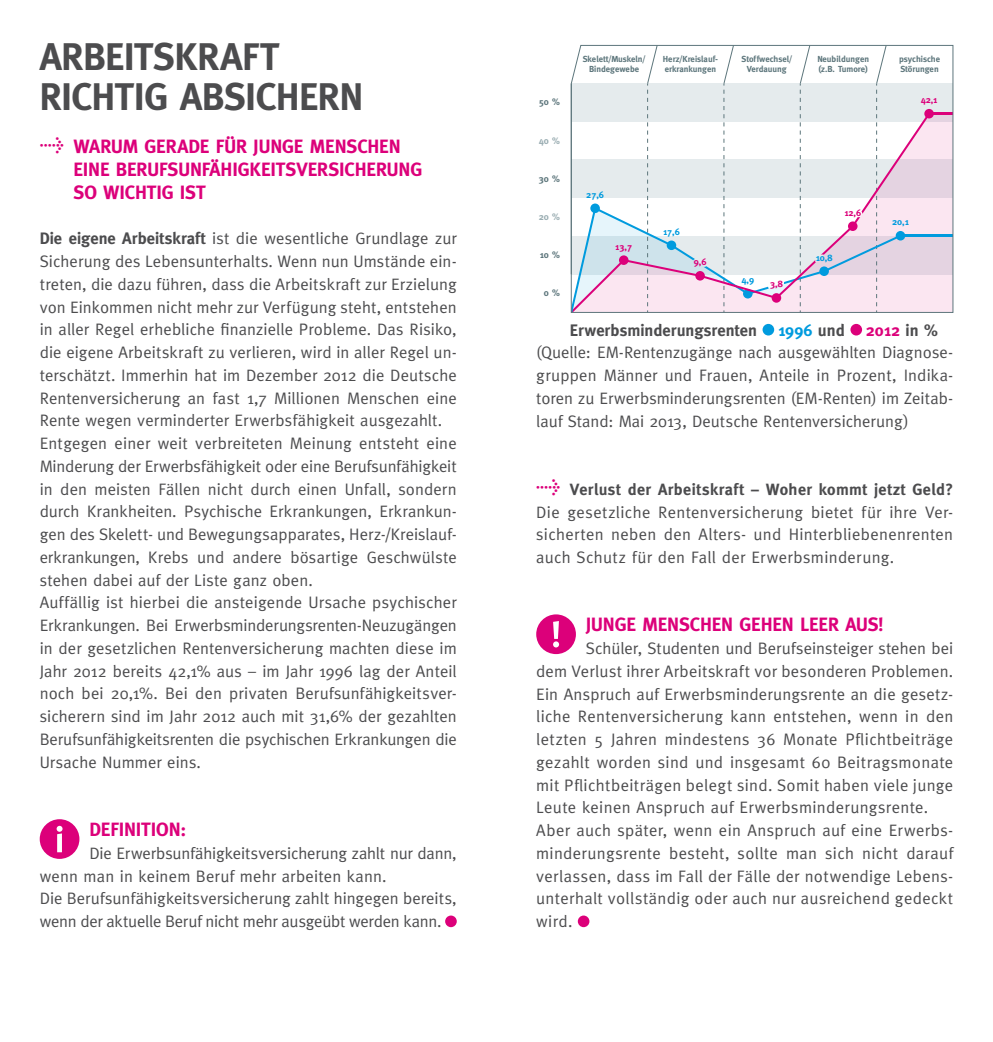
<style>
.page{position:relative;width:993px;height:1042px;background:#fff}
.page>*{position:absolute;margin:0;border:0;box-sizing:border-box;transform-origin:0 0}
.t1{font:700 38.5px/40.2px "Meta";letter-spacing:-.015em;color:#4c4c4e}
.t2{font:700 19.25px/22.8px "Meta";letter-spacing:-.005em;color:#dc007a}
.t3{font:16.62px/22.8px "Meta";letter-spacing:.01em;color:#4c4c4e}
.t4{font:700 16.62px "Meta";color:#4c4c4e}
.t5{font:700 16.62px "Meta";color:#009bde}
.t6{font:700 16.28px "Meta";letter-spacing:.025em;color:#4c4c4e}
.t7{font:700 9.45px "Meta";color:#009bde}
.t8{font:700 9.45px "Meta";color:#dc007a}
.t9{font:700 9.45px "Meta";color:#5d767c}
.t10{font:700 9.45px "Meta";color:#9aadb2}
.t11{font:700 8.75px/10.5px "Meta";color:#5d767c}
.s1{font-family:"Meta Normal Italic Expert";font-weight:400;font-size:28px}
.s2{font-weight:700}
.s3{color:#4c4c4e}
.s4{font-weight:700;color:#dc007a}
.s5{font-family:"Meta Normal Italic Expert";font-weight:400;font-size:28px;color:#dc007a}
</style>
<div class="page">
<div style="left:445px;top:915px;width:11px;height:12px;background:#dc007a;border-radius:50%"></div>
<div style="left:762px;top:324px;width:12px;height:11px;background:#009bde;border-radius:50%"></div>
<div style="left:850px;top:324px;width:11px;height:11px;background:#dc007a;border-radius:50%"></div>
<div style="left:577px;top:915px;width:12px;height:12px;background:#dc007a;border-radius:50%"></div>
<svg style="left:570px;top:45px;width:383px;height:268px"></svg>
<svg style="left:536px;top:614px;width:39px;height:40px"></svg>
<svg style="left:40px;top:819px;width:39px;height:40px"></svg>
<h1 class="t1" style="left:40px;top:36px;width:325px">ARBEITSKRAFT<br>RICHTIG ABSICHERN</h1>
<p class="t2" style="left:73px;top:135px;width:350px;text-indent:-34px"><span class="s1">t</span> WARUM GERADE FÜR JUNGE MENSCHEN<br>EINE BERUFSUNFÄHIGKEITSVERSICHERUNG<br>SO WICHTIG IST</p>
<p class="t3" style="left:40px;top:227px;width:418px"><span class="s2">Die eigene Arbeitskraft</span> ist die wesentliche Grundlage zur Sicherung des Lebensunterhalts. Wenn nun Umstände ein&shy;treten, die dazu führen, dass die Arbeitskraft zur Erzielung von Einkommen nicht mehr zur Verfügung steht, entstehen in aller Regel erhebliche finanzielle Probleme. Das Risiko, die eigene Arbeitskraft zu verlieren, wird in aller Regel un&shy;terschätzt. Immerhin hat im Dezember 2012 die Deutsche Rentenversicherung an fast 1,7 Millionen Menschen eine Rente wegen verminderter Erwerbsfähigkeit ausgezahlt.<br>Entgegen einer weit verbreiteten Meinung entsteht eine Minderung der Erwerbsfähigkeit oder eine Berufsunfähigkeit in den meisten Fällen nicht durch einen Unfall, sondern durch Krankheiten. Psychische Erkrankungen, Erkrankun&shy;gen des Skelett- und Bewegungsapparates, Herz-/Kreislauf&shy;erkrankungen, Krebs und andere bösartige Geschwülste stehen dabei auf der Liste ganz oben.<br>Auffällig ist hierbei die ansteigende Ursache psychischer Erkrankungen. Bei Erwerbsminderungsrenten-Neuzugängen in der gesetzlichen Rentenversicherung machten diese im Jahr 2012 bereits 42,1% aus – im Jahr 1996 lag der Anteil noch bei 20,1%. Bei den privaten Berufsunfähigkeitsver&shy;sicherern sind im Jahr 2012 auch mit 31,6% der gezahlten Berufsunfähigkeitsrenten die psychischen Erkrankungen die Ursache Nummer eins.</p>
<p class="t2" style="left:89px;top:818px;width:98px">DEFINITION:</p>
<p class="t3" style="left:40px;top:841px;width:418px;text-indent:50px">Die Erwerbsunfähigkeitsversicherung zahlt nur dann, wenn man in keinem Beruf mehr arbeiten kann.<br>Die Berufsunfähigkeitsversicherung zahlt hingegen bereits, wenn der aktuelle Beruf nicht mehr ausgeübt werden kann.</p>
<p class="t9" style="left:538px;top:96px;width:22px">50 %</p>
<p class="t10" style="left:538px;top:135px;width:22px">40 %</p>
<p class="t9" style="left:538px;top:173px;width:22px">30 %</p>
<p class="t10" style="left:538px;top:211px;width:22px">20 %</p>
<p class="t9" style="left:539px;top:249px;width:22px">10 %</p>
<p class="t9" style="left:543px;top:287px;width:17px">0 %</p>
<p class="t11" style="left:582px;top:54px;width:64px;text-align:center">Skelett/Muskeln/<br>Bindegewebe</p>
<p class="t11" style="left:662px;top:54px;width:57px">Herz/Kreislauf&shy;erkrankungen</p>
<p class="t11" style="left:741px;top:54px;width:52px;text-align:center">Stoffwechsel/<br>Verdauung</p>
<p class="t11" style="left:817px;top:54px;width:53px">Neubildungen (z.B. Tumore)</p>
<p class="t11" style="left:898px;top:54px;width:43px">psychische<br>Störungen</p>
<p class="t7" style="left:586px;top:189px;width:19px">27,6</p>
<p class="t8" style="left:615px;top:241px;width:18px">13,7</p>
<p class="t7" style="left:662px;top:226px;width:18px">17,6</p>
<p class="t8" style="left:693px;top:257px;width:14px">9,6</p>
<p class="t8" style="left:920px;top:94px;width:18px">42,1</p>
<p class="t7" style="left:741px;top:274px;width:14px">4,9</p>
<p class="t8" style="left:769px;top:279px;width:14px">3,8</p>
<p class="t8" style="left:844px;top:207px;width:18px">12,6</p>
<p class="t7" style="left:815px;top:252px;width:18px">10,8</p>
<p class="t7" style="left:891px;top:216px;width:18px">20,1</p>
<p class="t4" style="left:569px;top:320px;width:188px">Erwerbsminderungsrenten</p>
<p class="t5" style="left:777px;top:320px;width:68px">1996 <span class="s3">und</span></p>
<p class="t3" style="left:536px;top:318px;width:418px;text-indent:329px"><span class="s4">2012</span> <span class="s2">in % </span>(Quelle: EM-Rentenzugänge nach ausgewählten Diagnose&shy;gruppen Männer und Frauen, Anteile in Prozent, Indika&shy;toren zu Erwerbsminderungsrenten (EM-Renten) im Zeitab&shy;lauf Stand: Mai 2013, Deutsche Rentenversicherung)</p>
<p class="t6" style="left:536px;top:480px;width:418px"><span class="s5">t</span> Verlust der Arbeitskraft – Woher kommt jetzt Geld?</p>
<p class="t3" style="left:536px;top:500px;width:418px;text-align:justify">Die gesetzliche Rentenversicherung bietet für ihre Ver&shy;sicherten neben den Alters- und Hinterbliebenenrenten auch Schutz für den Fall der Erwerbsminderung.</p>
<p class="t2" style="left:585px;top:613px;width:299px">JUNGE MENSCHEN GEHEN LEER AUS!</p>
<p class="t3" style="left:536px;top:637px;width:418px;text-indent:50px">Schüler, Studenten und Berufseinsteiger stehen bei dem Verlust ihrer Arbeitskraft vor besonderen Problemen.<br>Ein Anspruch auf Erwerbsminderungsrente an die gesetz&shy;liche Rentenversicherung kann entstehen, wenn in den letzten 5 Jahren mindestens 36 Monate Pflichtbeiträge gezahlt worden sind und insgesamt 60 Beitragsmonate mit Pflichtbeiträgen belegt sind. Somit haben viele junge Leute keinen Anspruch auf Erwerbsminderungsrente.<br>Aber auch später, wenn ein Anspruch auf eine Erwerbs&shy;minderungsrente besteht, sollte man sich nicht darauf verlassen, dass im Fall der Fälle der notwendige Lebens&shy;unterhalt vollständig oder auch nur ausreichend gedeckt wird.</p>
</div>
